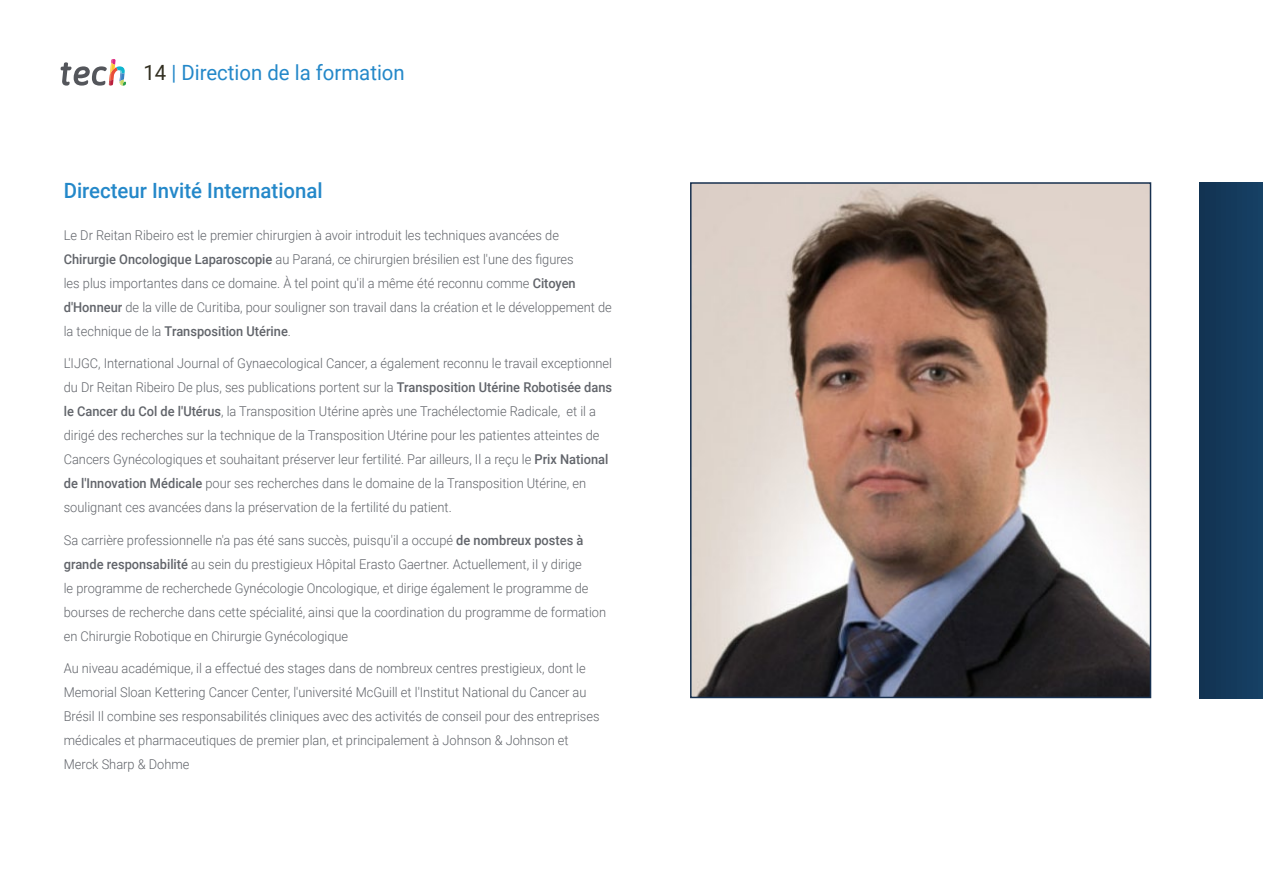
<style>
.page{position:relative;width:1263px;height:893px;background:#fff}
.page>*{position:absolute;margin:0;border:0;box-sizing:border-box;transform-origin:0 0}
.t1{font:500 21px "Roboto";color:#2488c9}
.t2{font:21px "Roboto";color:#2488c9}
.t3{font:300 13.5px/24px "Roboto";color:#61646a;scale:.95 1}
.s1{color:#312e20}
.s2{font-weight:500}
</style>
<div class="page">
<img style="left:693px;top:185px;width:455px;height:510px">
<div style="left:690px;top:182px;width:461px;height:516px;border:2px solid #17304f"></div>
<svg style="left:61px;top:59px;width:65px;height:27px"></svg>
<div style="left:1199px;top:182px;width:64px;height:516px;background:#14395b"></div>
<h1 class="t2" style="left:144px;top:57px;width:263px"><span class="s1">14</span> | Direction de la formation</h1>
<h1 class="t1" style="left:64px;top:176px;width:260px">Directeur Invité International</h1>
<p class="t3" style="left:64px;top:222px;width:578px">Le Dr Reitan Ribeiro est le premier chirurgien à avoir introduit les techniques avancées de <span class="s2">Chirurgie Oncologique Laparoscopie</span> au Paraná, ce chirurgien brésilien est l'une des figures<br>les plus importantes dans ce domaine. À tel point qu'il a même été reconnu comme <span class="s2">Citoyen d'Honneur</span> de la ville de Curitiba, pour souligner son travail dans la création et le développement de la technique de la <span class="s2">Transposition Utérine</span>.</p>
<p class="t3" style="left:64px;top:351px;width:579px">L'IJGC, International Journal of Gynaecological Cancer, a également reconnu le travail exceptionnel du Dr Reitan Ribeiro De plus, ses publications portent sur la <span class="s2">Transposition Utérine Robotisée dans le Cancer du Col de l'Utérus</span>, la Transposition Utérine après une Trachélectomie Radicale, et il a dirigé des recherches sur la technique de la Transposition Utérine pour les patientes atteintes de Cancers Gynécologiques et souhaitant préserver leur fertilité. Par ailleurs, Il a reçu le <span class="s2">Prix National de l'Innovation Médicale</span> pour ses recherches dans le domaine de la Transposition Utérine, en soulignant ces avancées dans la préservation de la fertilité du patient.</p>
<p class="t3" style="left:64px;top:527px;width:572px">Sa carrière professionnelle n'a pas été sans succès, puisqu'il a occupé <span class="s2">de nombreux postes à grande responsabilité</span> au sein du prestigieux Hôpital Erasto Gaertner. Actuellement, iI y dirige<br>le programme de recherchede Gynécologie Oncologique, et dirige également le programme de bourses de recherche dans cette spécialité, ainsi que la coordination du programme de formation en Chirurgie Robotique en Chirurgie Gynécologique</p>
<p class="t3" style="left:64px;top:656px;width:565px">Au niveau académique, il a effectué des stages dans de nombreux centres prestigieux, dont le Memorial Sloan Kettering Cancer Center, l'université McGuill et l'Institut National du Cancer au Brésil Il combine ses responsabilités cliniques avec des activités de conseil pour des entreprises médicales et pharmaceutiques de premier plan, et principalement à Johnson &amp; Johnson et Merck Sharp &amp; Dohme</p>
</div>
